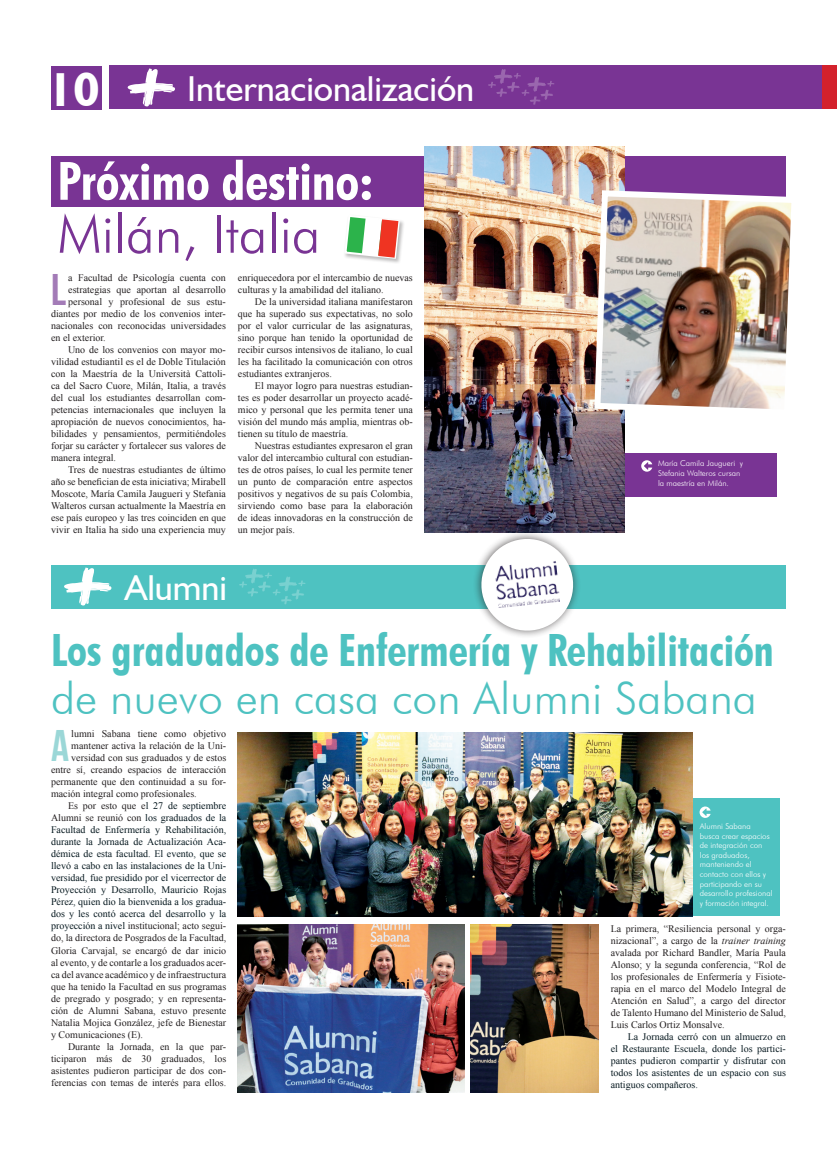
<style>
.page{position:relative;width:837px;height:1163px;background:#fff}
.page>*{position:absolute;margin:0;border:0;box-sizing:border-box;transform-origin:0 0}
.t1{font:700 condensed 52.9px "Futura BT";color:#fff}
.t2{font:300 52.9px "Futura BT";color:#793494}
.t3{font:700 47.7px "Humanist 521 BT";color:#fff}
.t4{font:700 condensed 44.5px "Futura BT";color:#4ec2c1}
.t5{font:300 44.5px "Futura BT";color:#4ec2c1}
.t6{font:44.3px "Bebas Neue";color:#a37bb7}
.t7{font:44.3px "Bebas Neue";color:#9bd7d7}
.t8{font:36px "Humanist 521 BT";color:#fff}
.t9{font:10px/12px "Times New Roman";color:#231f20;text-align:justify}
.t10{font:10px/12px "Times New Roman";color:#071920;text-align:justify}
.t11{font:300 8px/9.6px "Futura BT";color:#fff}
.s1{color:#231f20}
.s2{color:#071920}
.s3{font-style:italic}
</style>
<div class="page">
<div style="left:608px;top:453px;width:168px;height:43px;background:#793494"></div>
<div style="left:51px;top:156px;width:734px;height:50px;background:#793494"></div>
<div style="left:109px;top:66px;width:713px;height:43px;background:#793494"></div>
<div style="left:822px;top:66px;width:14px;height:43px;background:#d3212c"></div>
<div style="left:51px;top:66px;width:51px;height:43px;background:#793494"></div>
<div style="left:51px;top:565px;width:734px;height:43px;background:#4ec2c1"></div>
<div style="left:655px;top:798px;width:125px;height:118px;background:#4ec2c1"></div>
<svg style="left:64px;top:567px;width:47px;height:39px"></svg>
<svg style="left:239px;top:569px;width:66px;height:35px"></svg>
<svg style="left:466px;top:532px;width:121px;height:104px"></svg>
<img style="left:494px;top:560px;width:66px;height:48px">
<svg style="left:128px;top:68px;width:47px;height:39px"></svg>
<svg style="left:488px;top:69px;width:66px;height:36px"></svg>
<img style="left:424px;top:146px;width:200px;height:386px">
<img style="left:591px;top:187px;width:201px;height:231px">
<svg style="left:641px;top:460px;width:11px;height:11px"></svg>
<svg style="left:699px;top:806px;width:11px;height:11px"></svg>
<img style="left:237px;top:732px;width:454px;height:184px">
<img style="left:470px;top:924px;width:128px;height:167px">
<img style="left:237px;top:924px;width:227px;height:167px">
<div style="left:343px;top:214px;width:61px;height:50px;background:#231f20;opacity:.3"></div>
<svg style="left:343px;top:214px;width:58px;height:46px"></svg>
<h2 class="t3" style="left:47px;top:60px;width:53px">10</h2>
<h3 class="t8" style="left:187px;top:66px;width:288px">Internacionalización</h3>
<h1 class="t1" style="left:57px;top:149px;width:317px">Próximo destino:</h1>
<h1 class="t2" style="left:57px;top:202px;width:264px">Milán, Italia</h1>
<h3 class="t6" style="left:51px;top:265px;width:17px">L</h3>
<p class="t9" style="left:68px;top:271px;width:159px">a Facultad de Psicología cuenta con</p>
<p class="t9" style="left:68px;top:283px;width:159px">estrategias que aportan al desarrollo</p>
<p class="t9" style="left:68px;top:295px;width:159px">personal y profesional de sus estu-</p>
<p class="t9" style="left:51px;top:307px;width:176px">diantes por medio de los convenios inter-</p>
<p class="t9" style="left:51px;top:319px;width:176px">nacionales con reconocidas universidades</p>
<p class="t9" style="left:51px;top:331px;width:56px">en el exterior.</p>
<p class="t9" style="left:68px;top:343px;width:159px">Uno de los convenios con mayor mo-</p>
<p class="t9" style="left:51px;top:355px;width:176px">vilidad estudiantil es el de Doble Titulación</p>
<p class="t9" style="left:51px;top:367px;width:176px">con la Maestría de la Università Cattoli-</p>
<p class="t9" style="left:51px;top:379px;width:176px">ca del Sacro Cuore, Milán, Italia, a través</p>
<p class="t9" style="left:51px;top:391px;width:176px">del cual los estudiantes desarrollan com-</p>
<p class="t9" style="left:51px;top:403px;width:176px">petencias internacionales que incluyen la</p>
<p class="t9" style="left:51px;top:415px;width:176px">apropiación de nuevos conocimientos, ha-</p>
<p class="t9" style="left:51px;top:427px;width:176px">bilidades y pensamientos, permitiéndoles</p>
<p class="t9" style="left:51px;top:439px;width:176px">forjar su carácter y fortalecer sus valores de</p>
<p class="t9" style="left:51px;top:451px;width:66px">manera integral.</p>
<p class="t9" style="left:68px;top:463px;width:159px">Tres de nuestras estudiantes de último</p>
<p class="t9" style="left:51px;top:475px;width:176px">año se benefician de esta iniciativa; Mirabell</p>
<p class="t9" style="left:51px;top:487px;width:176px">Moscote, María Camila Jaugueri y Stefania</p>
<p class="t9" style="left:51px;top:499px;width:176px">Walteros cursan actualmente la Maestría en</p>
<p class="t9" style="left:51px;top:511px;width:176px">ese país europeo y las tres coinciden en que</p>
<p class="t9" style="left:51px;top:523px;width:176px">vivir en Italia ha sido una experiencia muy</p>
<p class="t9" style="left:238px;top:271px;width:176px">enriquecedora por el intercambio de nuevas culturas y la amabilidad del italiano.</p>
<p class="t9" style="left:238px;top:295px;width:176px;text-indent:17px">De la universidad italiana manifestaron que ha superado sus expectativas, no solo por el valor curricular de las asignaturas, sino porque han tenido la oportunidad de recibir cursos intensivos de italiano, lo cual les ha facilitado la comunicación con otros estudiantes extranjeros.</p>
<p class="t9" style="left:238px;top:379px;width:176px;text-indent:17px">El mayor logro para nuestras estudian&shy;tes es poder desarrollar un proyecto acadé&shy;mico y personal que les permita tener una visión del mundo más amplia, mientras ob&shy;tienen su título de maestría.</p>
<p class="t9" style="left:238px;top:439px;width:176px;text-indent:17px">Nuestras estudiantes expresaron el gran valor del intercambio cultural con estudian&shy;tes de otros países, lo cual les permite tener un punto de comparación entre aspectos positivos y negativos de su país Colombia, sirviendo como base para la elaboración de ideas innovadoras en la construcción de un mejor país.</p>
<h3 class="t8" style="left:125px;top:565px;width:104px">Alumni</h3>
<p class="t11" style="left:657px;top:458px;width:86px">María Camila Jaugueri y<br>Stefania Walteros cursan la maestría en Milán.</p>
<h3 class="t4" style="left:51px;top:622px;width:724px">Los graduados de Enfermería y Rehabilitación</h3>
<h3 class="t5" style="left:51px;top:670px;width:707px">de nuevo en casa con Alumni Sabana</h3>
<h3 class="t7" style="left:51px;top:721px;width:20px">A</h3>
<p class="t9" style="left:71px;top:727px;width:156px">lumni Sabana tiene como objetivo</p>
<p class="t9" style="left:71px;top:739px;width:156px">mantener activa la relación de la Uni-</p>
<p class="t9" style="left:71px;top:751px;width:156px">versidad con sus graduados y de estos</p>
<p class="t9" style="left:51px;top:763px;width:177px">entre sí, creando espacios de interacción</p>
<p class="t9" style="left:51px;top:775px;width:177px">permanente que den continuidad a su for-</p>
<p class="t9" style="left:51px;top:787px;width:147px">mación integral como profesionales.</p>
<p class="t10" style="left:68px;top:799px;width:160px"><span class="s1">Es por esto que e</span>l 27 de septiembre</p>
<p class="t9" style="left:51px;top:811px;width:177px">Alumni se reunió con <span class="s2">los graduados de la</span></p>
<p class="t10" style="left:51px;top:823px;width:177px">Facultad de Enfermería y Rehabilitación,</p>
<p class="t10" style="left:51px;top:835px;width:177px">durante la Jornada de Actualización Aca-</p>
<p class="t10" style="left:51px;top:847px;width:177px">démica de esta facultad. El evento, que se</p>
<p class="t10" style="left:51px;top:859px;width:177px">llevó a cabo en las instalaciones de la Uni-</p>
<p class="t10" style="left:51px;top:871px;width:177px">versidad, fue presidido por el vicerrector de</p>
<p class="t10" style="left:51px;top:883px;width:177px">Proyección y Desarrollo, Mauricio Rojas</p>
<p class="t10" style="left:51px;top:895px;width:177px">Pérez, quien dio la bienvenida a los gradua-</p>
<p class="t10" style="left:51px;top:907px;width:177px">dos y les contó acerca del desarrollo y la</p>
<p class="t9" style="left:51px;top:919px;width:177px"><span class="s2">proyección a nivel</span> institucional; acto segui-</p>
<p class="t9" style="left:51px;top:931px;width:177px">do, la directora de Posgrados de la Facultad,</p>
<p class="t9" style="left:51px;top:943px;width:177px">Gloria Carvajal, se encargó de dar inicio</p>
<p class="t9" style="left:51px;top:955px;width:177px">al evento, y de contarle a los graduados acer-</p>
<p class="t9" style="left:51px;top:967px;width:177px">ca del avance académico y de infraestructura</p>
<p class="t9" style="left:51px;top:979px;width:177px">que ha tenido la Facultad en sus programas</p>
<p class="t9" style="left:51px;top:991px;width:177px">de pregrado y posgrado; y en representa-</p>
<p class="t9" style="left:51px;top:1003px;width:177px">ción de Alumni Sabana, estuvo presente</p>
<p class="t9" style="left:51px;top:1015px;width:177px">Natalia Mojica González, jefe de Bienestar</p>
<p class="t9" style="left:51px;top:1027px;width:93px">y Comunicaciones (E).</p>
<p class="t9" style="left:68px;top:1039px;width:160px">Durante la Jornada, en la que par-</p>
<p class="t9" style="left:51px;top:1051px;width:177px">ticiparon más de 30 graduados, los</p>
<p class="t9" style="left:51px;top:1063px;width:177px">asistentes pudieron participar de dos con-</p>
<p class="t9" style="left:51px;top:1075px;width:177px">ferencias con temas de interés para ellos.</p>
<p class="t11" style="left:699px;top:821px;width:74px">Alumni Sabana<br>busca crear espacios de integración con los graduados, manteniendo el contacto con ellos y participando en su desarrollo profesional y formación integral.</p>
<p class="t9" style="left:610px;top:922px;width:177px">La primera, “Resiliencia personal y orga&shy;nizacional”, a cargo de la <span class="s3">trainer training </span>avalada por Richard Bandler, María Paula Alonso; y la segunda conferencia, “Rol de los profesionales de Enfermería y Fisiote&shy;rapia en el marco del Modelo Integral de Atención en Salud”, a cargo del director de Talento Humano del Ministerio de Salud, Luis Carlos Ortiz Monsalve.</p>
<p class="t10" style="left:610px;top:1030px;width:177px;text-indent:17px">La Jornada cerró con un almuerzo en el Restaurante Escuela, donde los partici&shy;pantes pudieron compartir y disfrutar con todos los asistentes de un espacio con sus antiguos compañeros.</p>
</div>
